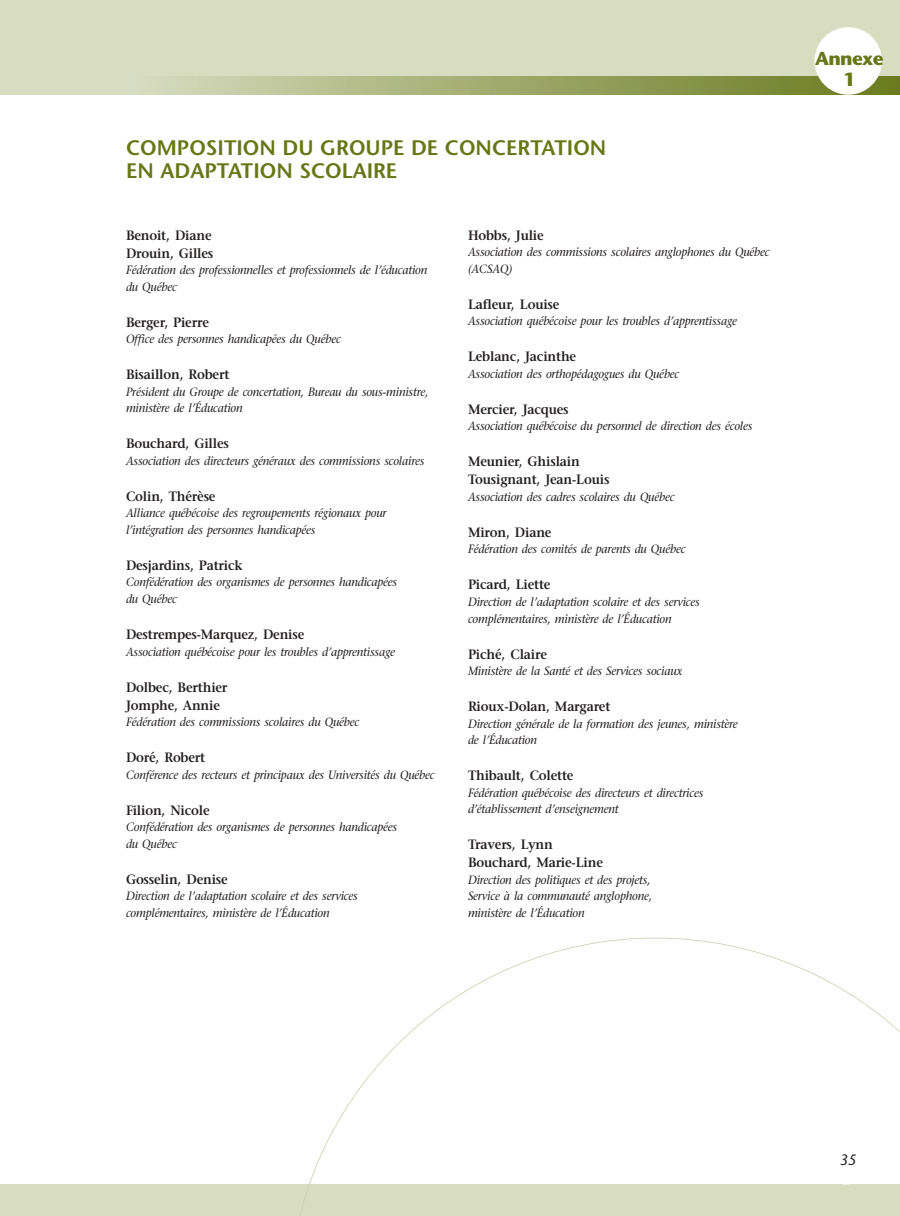
<style>
.page{position:relative;width:900px;height:1216px;background:#fff}
.page>*{position:absolute;margin:0;border:0;box-sizing:border-box;transform-origin:0 0}
.t1{font:600 21px/22.5px "Stone Sans";color:#677717}
.t2{font:700 18.75px/21px "Stone Sans";letter-spacing:-.035em;color:#677717;text-align:center}
.t3{font:italic 15px "Stone Sans";color:#231f1f}
.t4{font:600 13.5px/18px "Stone Serif";letter-spacing:-.015em;color:#231f1f;scale:.95 1}
.t5{font:italic 12px/16.5px "Stone Serif";letter-spacing:-.015em;color:#231f1f;scale:.95 1}
</style>
<div class="page">
<hr style="left:0;top:277px;width:1px;height:934px;background:#e9ecdc">
<hr style="left:0;top:0;width:1px;height:293px;background:#aab47c">
<hr style="left:0;top:204px;width:1px;height:90px;background:#677717">
<div style="left:0;top:1184px;width:900px;height:31px;background:#d8ddc2"></div>
<div style="left:0;top:0;width:900px;height:95px;background:#d8ddc2"></div>
<svg style="left:177px;top:77px;width:723px;height:18px;background:#9ea96b"></svg>
<div style="left:814px;top:27px;width:68px;height:68px;background:#fff;border-radius:50%"></div>
<svg style="left:300px;top:937px;width:600px;height:278px"></svg>
<h1 class="t1" style="left:126px;top:139px;width:482px">COMPOSITION DU GROUPE DE CONCERTATION<br>EN ADAPTATION SCOLAIRE</h1>
<p class="t4" style="left:126px;top:227px;width:94px">Benoit, Diane<br>Drouin, Gilles</p>
<p class="t5" style="left:126px;top:263px;width:319px">Fédération des professionnelles et professionnels de l’éducation du Québec</p>
<p class="t4" style="left:126px;top:314px;width:89px">Berger, Pierre</p>
<p class="t5" style="left:126px;top:332px;width:228px">Office des personnes handicapées du Québec</p>
<p class="t4" style="left:126px;top:367px;width:110px">Bisaillon, Robert</p>
<p class="t5" style="left:126px;top:384px;width:320px">Président du Groupe de concertation, Bureau du sous-ministre, ministère de l’Éducation</p>
<p class="t4" style="left:126px;top:436px;width:110px">Bouchard, Gilles</p>
<p class="t5" style="left:126px;top:453px;width:316px">Association des directeurs généraux des commissions scolaires</p>
<p class="t4" style="left:126px;top:488px;width:96px">Colin, Thérèse</p>
<p class="t5" style="left:126px;top:506px;width:276px">Alliance québécoise des regroupements régionaux pour l’intégration des personnes handicapées</p>
<p class="t4" style="left:126px;top:557px;width:124px">Desjardins, Patrick</p>
<p class="t5" style="left:126px;top:575px;width:287px">Confédération des organismes de personnes handicapées du Québec</p>
<p class="t4" style="left:126px;top:626px;width:189px">Destrempes-Marquez, Denise</p>
<p class="t5" style="left:126px;top:644px;width:285px">Association québécoise pour les troubles d’apprentissage</p>
<p class="t4" style="left:126px;top:679px;width:108px">Dolbec, Berthier<br>Jomphe, Annie</p>
<p class="t5" style="left:126px;top:714px;width:247px">Fédération des commissions scolaires du Québec</p>
<p class="t4" style="left:126px;top:749px;width:85px">Doré, Robert</p>
<p class="t5" style="left:126px;top:767px;width:326px">Conférence des recteurs et principaux des Universités du Québec</p>
<p class="t4" style="left:126px;top:802px;width:90px">Filion, Nicole</p>
<p class="t5" style="left:126px;top:819px;width:287px">Confédération des organismes de personnes handicapées du Québec</p>
<p class="t4" style="left:126px;top:871px;width:109px">Gosselin, Denise</p>
<p class="t5" style="left:126px;top:888px;width:246px">Direction de l’adaptation scolaire et des services complémentaires, ministère de l’Éducation</p>
<p class="t4" style="left:468px;top:227px;width:81px">Hobbs, Julie</p>
<p class="t5" style="left:468px;top:245px;width:319px">Association des commissions scolaires anglophones du Québec (ACSAQ)</p>
<p class="t4" style="left:468px;top:296px;width:98px">Lafleur, Louise</p>
<p class="t5" style="left:468px;top:314px;width:285px">Association québécoise pour les troubles d’apprentissage</p>
<p class="t4" style="left:468px;top:349px;width:115px">Leblanc, Jacinthe</p>
<p class="t5" style="left:468px;top:366px;width:224px">Association des orthopédagogues du Québec</p>
<p class="t4" style="left:468px;top:401px;width:108px">Mercier, Jacques</p>
<p class="t5" style="left:468px;top:419px;width:301px">Association québécoise du personnel de direction des écoles</p>
<p class="t4" style="left:468px;top:454px;width:150px">Meunier, Ghislain<br>Tousignant, Jean-Louis</p>
<p class="t5" style="left:468px;top:489px;width:219px">Association des cadres scolaires du Québec</p>
<p class="t4" style="left:468px;top:524px;width:89px">Miron, Diane</p>
<p class="t5" style="left:468px;top:542px;width:230px">Fédération des comités de parents du Québec</p>
<p class="t4" style="left:468px;top:577px;width:88px">Picard, Liette</p>
<p class="t5" style="left:468px;top:594px;width:246px">Direction de l’adaptation scolaire et des services complémentaires, ministère de l’Éducation</p>
<p class="t4" style="left:468px;top:646px;width:85px">Piché, Claire</p>
<p class="t5" style="left:468px;top:663px;width:227px">Ministère de la Santé et des Services sociaux</p>
<p class="t4" style="left:468px;top:698px;width:151px">Rioux-Dolan, Margaret</p>
<p class="t5" style="left:468px;top:716px;width:285px">Direction générale de la formation des jeunes, ministère de l’Éducation</p>
<p class="t4" style="left:468px;top:767px;width:113px">Thibault, Colette</p>
<p class="t5" style="left:468px;top:785px;width:249px">Fédération québécoise des directeurs et directrices d’établissement d’enseignement</p>
<p class="t4" style="left:468px;top:836px;width:144px">Travers, Lynn<br>Bouchard, Marie-Line</p>
<p class="t5" style="left:468px;top:872px;width:195px;text-align:justify">Direction des politiques et des projets, Service à la communauté anglophone, ministère de l’Éducation</p>
<h2 class="t2" style="left:815px;top:50px;width:70px">Annexe<br>1</h2>
<p class="t3" style="left:839px;top:1154px;width:19px">35</p>
</div>
